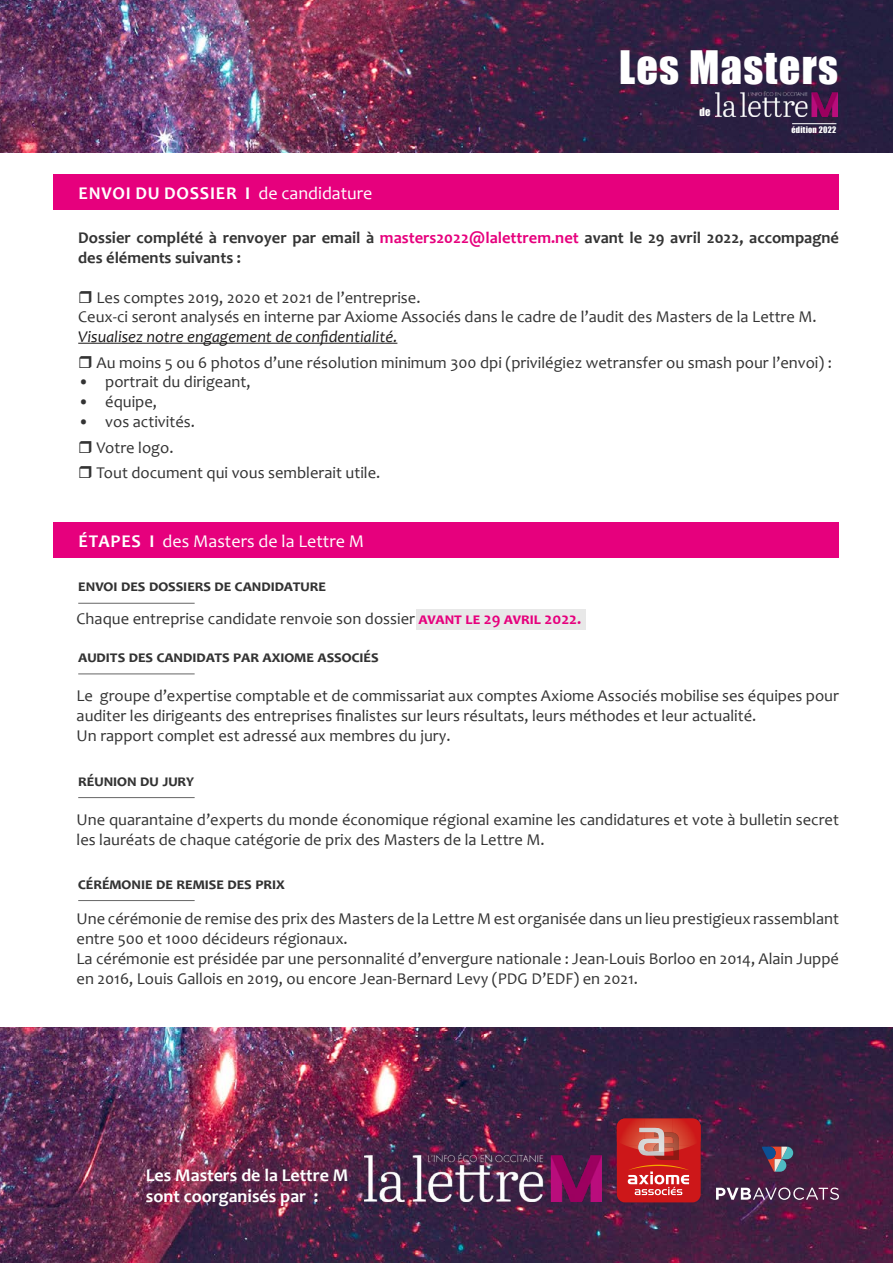
<style>
.page{position:relative;width:893px;height:1263px;background:#fff}
.page>*{position:absolute;margin:0;border:0;box-sizing:border-box;transform-origin:0 0}
.t1{font:42.3px "Impact";letter-spacing:.03em;color:#fff}
.t2{font:700 18px/21.6px "Candara";color:#fff}
.t3{font:700 18px "Candara";letter-spacing:.04em;color:#fff}
.t4{font:18px "Candara";color:#fff}
.t5{font:16.5px/19.8px "Candara";color:#333}
.t6{font:700 16.5px/19.8px "Candara";color:#333}
.t7{font:italic 16.5px "Candara";color:#1c1a1a}
.t8{font:10.65px "Impact";color:#fff}
.t9{font:8.25px "Impact";letter-spacing:.03em;color:#fff}
.s1{font-weight:400}
.s2{color:#e6007d}
.s3{font-weight:700}
.s4{font-weight:700;color:#e6007d}
</style>
<div class="page">
<div style="left:416px;top:610px;width:170px;height:20px;background:#e8e8e8"></div>
<img style="left:0;top:0;width:893px;height:153px">
<img style="left:0;top:1028px;width:893px;height:235px">
<img style="left:715px;top:91px;width:122px;height:25px">
<hr style="left:792px;top:123px;width:44px;height:1px;background:#fff">
<img style="left:364px;top:1153px;width:237px;height:49px">
<div style="left:617px;top:1118px;width:84px;height:84px;background:#cd1719;border-radius:8px"></div>
<img style="left:617px;top:1118px;width:8px;height:27px">
<svg style="left:625px;top:1118px;width:76px;height:77px"></svg>
<div style="left:53px;top:174px;width:786px;height:35px;background:#e6007d"></div>
<div style="left:53px;top:523px;width:786px;height:35px;background:#e6007d"></div>
<hr style="left:78px;top:343px;width:319px;height:1px;background:#1c1a1a">
<hr style="left:78px;top:603px;width:117px;height:1px;background:#666">
<hr style="left:78px;top:673px;width:117px;height:1px;background:#666">
<hr style="left:78px;top:797px;width:117px;height:1px;background:#666">
<hr style="left:78px;top:900px;width:117px;height:1px;background:#666">
<svg style="left:716px;top:1187px;width:123px;height:13px;background:#7c607a"></svg>
<svg style="left:762px;top:1146px;width:31px;height:26px"></svg>
<p class="t3" style="left:79px;top:181px;width:295px">ENVOI DU DOSSIER I <span class="s1">de candidature</span></p>
<h1 class="t1" style="left:619px;top:35px;width:221px">Les Masters</h1>
<p class="t8" style="left:699px;top:103px;width:13px">de</p>
<p class="t9" style="left:791px;top:124px;width:46px">édition 2022</p>
<p class="t6" style="left:78px;top:228px;width:762px">Dossier complété à renvoyer par email à <span class="s2">masters2022@lalettrem.net</span> avant le 29 avril 2022, accompagné des éléments suivants :</p>
<p class="t5" style="left:78px;top:287px;width:740px;text-indent:18px">Les comptes 2019, 2020 et 2021 de l’entreprise.<br>Ceux-ci seront analysés en interne par Axiome Associés dans le cadre de l’audit des Masters de la Lettre M.</p>
<p class="t7" style="left:78px;top:326px;width:321px">Visualisez notre engagement de confidentialité.</p>
<p class="t5" style="left:97px;top:352px;width:737px">Au moins 5 ou 6 photos d’une résolution minimum 300 dpi (privilégiez wetransfer ou smash pour l’envoi) :</p>
<p class="t5" style="left:78px;top:372px;width:174px">• portrait du dirigeant,</p>
<p class="t5" style="left:78px;top:392px;width:80px">• équipe,</p>
<p class="t5" style="left:97px;top:409px;width:285px;line-height:25.5px;text-indent:-18px">• vos activités.<br>Votre logo.<br>Tout document qui vous semblerait utile.</p>
<p class="t4" style="left:79px;top:530px;width:287px"><span class="s3">ÉTAPES I</span> des Masters de la Lettre M</p>
<p class="t6" style="left:78px;top:576px;width:249px">envoi des dossiers de candidature</p>
<p class="t5" style="left:77px;top:609px;width:506px">Chaque entreprise candidate renvoie son dossier <span class="s4">avant le 29 avril 2022.</span></p>
<p class="t6" style="left:78px;top:646px;width:302px">audits des candidats par axiome associés</p>
<p class="t5" style="left:77px;top:686px;width:764px">Le groupe d’expertise comptable et de commissariat aux comptes Axiome Associés mobilise ses équipes pour auditer les dirigeants des entreprises finalistes sur leurs résultats, leurs méthodes et leur actualité.<br>Un rapport complet est adressé aux membres du jury.</p>
<p class="t6" style="left:78px;top:770px;width:117px">réunion du jury</p>
<p class="t5" style="left:77px;top:809px;width:764px">Une quarantaine d’experts du monde économique régional examine les candidatures et vote à bulletin secret les lauréats de chaque catégorie de prix des Masters de la Lettre M.</p>
<p class="t6" style="left:78px;top:873px;width:208px">cérémonie de remise des prix</p>
<p class="t5" style="left:77px;top:909px;width:764px">Une cérémonie de remise des prix des Masters de la Lettre M est organisée dans un lieu prestigieux rassemblant entre 500 et 1000 décideurs régionaux.<br>La cérémonie est présidée par une personnalité d’envergure nationale : Jean-Louis Borloo en 2014, Alain Juppé en 2016, Louis Gallois en 2019, ou encore Jean-Bernard Levy (PDG D’EDF) en 2021.</p>
<p class="t2" style="left:146px;top:1164px;width:204px">Les Masters de la Lettre M sont coorganisés par :</p>
</div>
